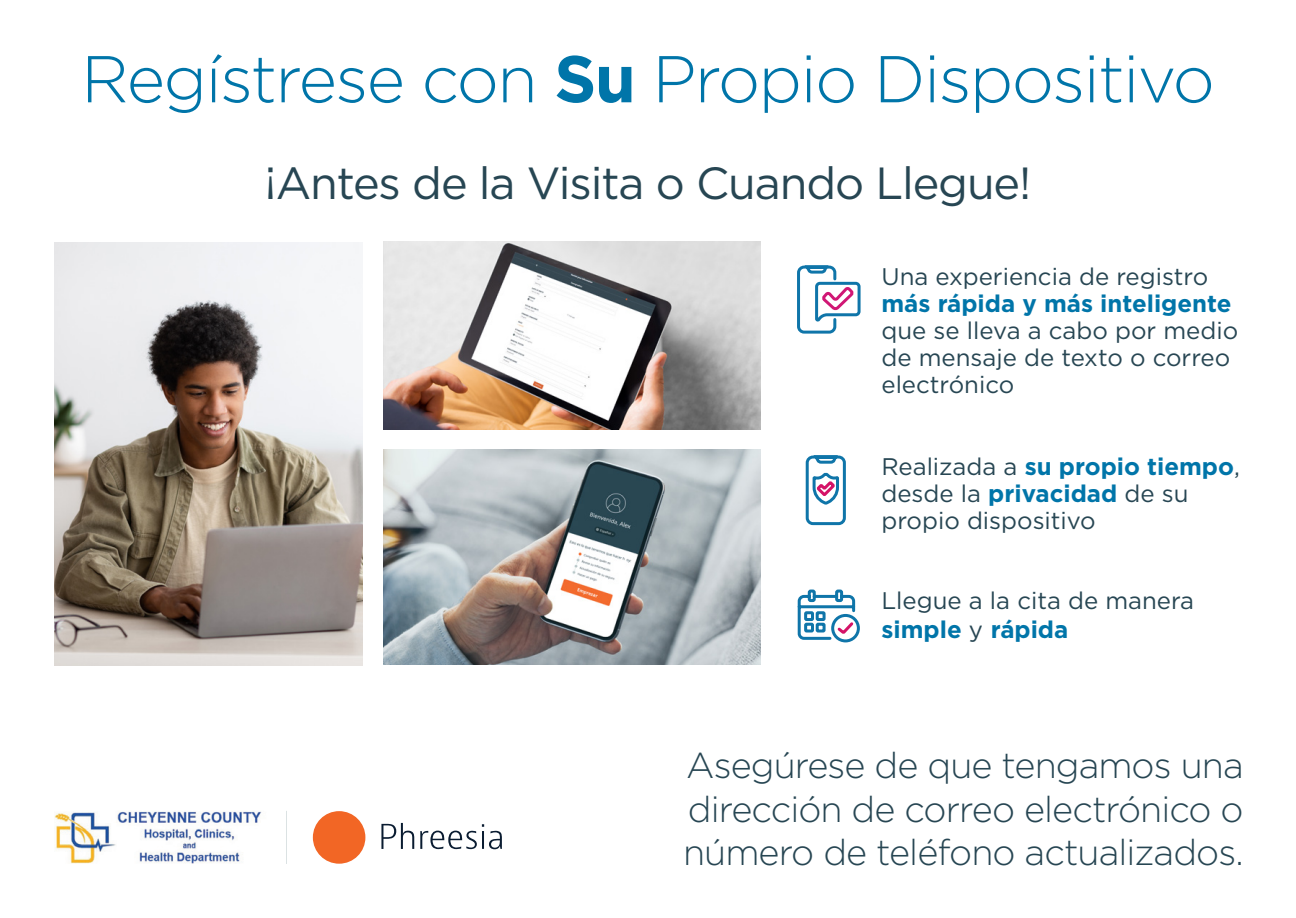
<style>
.page{position:relative;width:1296px;height:918px;background:#fff}
.page>*{position:absolute;margin:0;border:0;box-sizing:border-box;transform-origin:0 0}
.Paragraph_Style_1{font:300 66px "Gotham";letter-spacing:-.025em;color:#0075a9}
.Paragraph_Style_1-2{font:45px "Gotham";letter-spacing:-.025em;color:#274653}
.Paragraph_Style_1-3{font:300 36px/43.2px "Gotham";letter-spacing:-.025em;color:#274653;text-align:justify}
.value_props{font:24px/27px "Gotham";color:#274653}
.s1{font-weight:700}
.s2{font-weight:700;color:#0075a9}
</style>
<div class="page">
<img style="left:55px;top:242px;width:308px;height:423px">
<img style="left:384px;top:242px;width:376px;height:187px">
<img style="left:384px;top:449px;width:377px;height:216px">
<svg style="left:797px;top:265px;width:64px;height:69px"></svg>
<svg style="left:805px;top:455px;width:41px;height:71px"></svg>
<svg style="left:797px;top:589px;width:60px;height:52px"></svg>
<div style="left:831px;top:614px;width:29px;height:28px;border:3px solid #0f75a9;border-radius:50%"></div>
<svg style="left:286px;top:811px;width:1px;height:53px"></svg>
<div style="left:313px;top:811px;width:52px;height:53px;background:#f26625;border-radius:50%"></div>
<svg style="left:381px;top:823px;width:33px;height:26px"></svg>
<svg style="left:420px;top:824px;width:82px;height:25px"></svg>
<img style="left:54px;top:811px;width:208px;height:53px">
<p class="Paragraph_Style_1" style="left:81px;top:37px;width:1135px">Regístrese con <span class="s1">Su</span> Propio Dispositivo</p>
<p class="Paragraph_Style_1-2" style="left:265px;top:154px;width:768px">¡Antes de la Visita o Cuando Llegue!</p>
<p class="value_props" style="left:881px;top:262px;width:358px">Una experiencia de registro <span class="s2">más rápida y más inteligente </span>que se lleva a cabo por medio de mensaje de texto o correo electrónico</p>
<p class="value_props" style="left:881px;top:452px;width:360px">Realizada a <span class="s2">su propio tiempo</span>, desde la <span class="s2">privacidad</span> de su propio dispositivo</p>
<p class="value_props" style="left:881px;top:585px;width:314px;line-height:29.4px">Llegue a la cita de manera <span class="s2">simple</span> y <span class="s2">rápida</span></p>
<p class="Paragraph_Style_1-3" style="left:683px;top:743px;width:562px">Asegúrese de que tengamos una dirección de correo electrónico o número de teléfono actualizados.</p>
</div>
